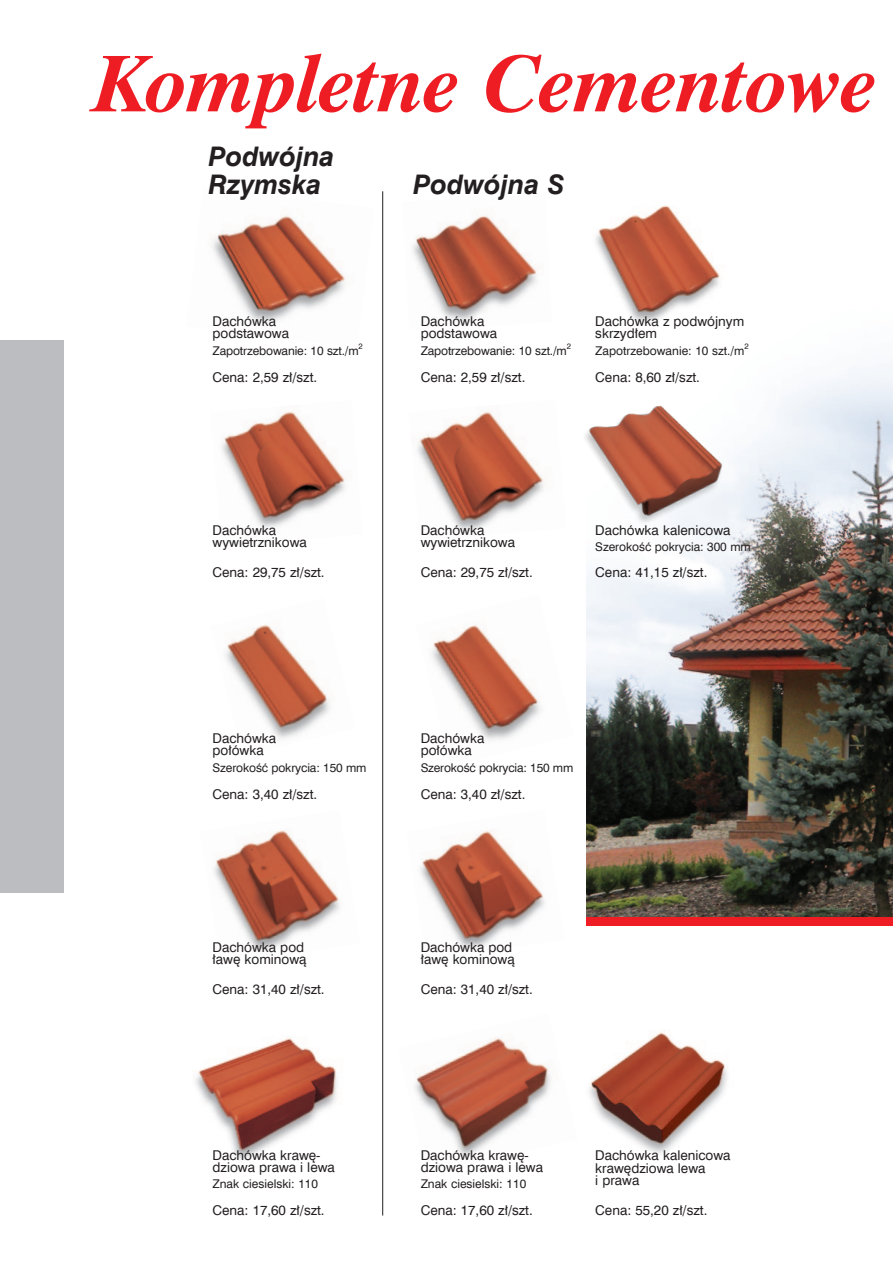
<style>
.page{position:relative;width:893px;height:1263px;background:#fff}
.page>*{position:absolute;margin:0;border:0;box-sizing:border-box;transform-origin:0 0}
.t1{font:italic 700 82.5px "Dutch 801 EU";color:#ee1d23;scale:1.05 1}
.t2{font:italic 700 27px/28.5px "Swis 721 EU";color:#231f20}
.t3{font:13.5px/12px "Swis 721 EU";color:#231f20}
.t4{font:12px "Swis 721 EU";letter-spacing:-.01em;color:#231f20}
.t5{font:7.8px "Swis 721 EU";color:#231f20}
</style>
<div class="page">
<img style="left:432px;top:625px;width:109px;height:115px">
<img style="left:420px;top:831px;width:125px;height:118px">
<img style="left:587px;top:364px;width:306px;height:553px">
<img style="left:596px;top:205px;width:124px;height:117px">
<img style="left:413px;top:216px;width:124px;height:105px">
<img style="left:417px;top:411px;width:127px;height:120px">
<img style="left:585px;top:398px;width:172px;height:175px">
<img style="left:602px;top:1032px;width:126px;height:122px">
<svg style="left:382px;top:983px;width:220px;height:233px"></svg>
<img style="left:398px;top:1013px;width:179px;height:161px">
<img style="left:195px;top:1038px;width:142px;height:122px">
<svg style="left:383px;top:804px;width:1px;height:179px"></svg>
<img style="left:214px;top:830px;width:126px;height:121px">
<svg style="left:383px;top:578px;width:1px;height:206px"></svg>
<img style="left:225px;top:624px;width:105px;height:115px">
<img style="left:222px;top:411px;width:123px;height:117px">
<img style="left:212px;top:215px;width:133px;height:108px">
<div style="left:0;top:340px;width:64px;height:553px;background:#bcbdc0"></div>
<div style="left:587px;top:917px;width:306px;height:9px;background:#ee1d23"></div>
<hr style="left:382px;top:191px;width:1px;height:1024px;background:#231f20">
<h1 class="t1" style="left:94px;top:32px;width:748px">Kompletne Cementowe</h1>
<h2 class="t2" style="left:208px;top:143px;width:128px">Podwójna<br>Rzymska</h2>
<p class="t3" style="left:213px;top:316px;width:78px">Dachówka podstawowa</p>
<p class="t4" style="left:213px;top:343px;width:148px">Zapotrzebowanie: 10 szt./m</p>
<p class="t5" style="left:359px;top:341px;width:6px">2</p>
<p class="t3" style="left:213px;top:372px;width:106px">Cena: 2,59 zł/szt.</p>
<h2 class="t2" style="left:413px;top:172px;width:153px">Podwójna S</h2>
<p class="t3" style="left:421px;top:316px;width:78px">Dachówka podstawowa</p>
<p class="t4" style="left:421px;top:343px;width:148px">Zapotrzebowanie: 10 szt./m</p>
<p class="t5" style="left:567px;top:341px;width:6px">2</p>
<p class="t3" style="left:421px;top:372px;width:106px">Cena: 2,59 zł/szt.</p>
<p class="t3" style="left:595px;top:316px;width:151px">Dachówka z podwójnym skrzydłem</p>
<p class="t4" style="left:595px;top:343px;width:151px">Zapotrzebowanie: 10 szt./m</p>
<p class="t5" style="left:744px;top:341px;width:6px">2</p>
<p class="t3" style="left:595px;top:372px;width:106px">Cena: 8,60 zł/szt.</p>
<p class="t3" style="left:213px;top:524px;width:96px">Dachówka wywietrznikowa</p>
<p class="t3" style="left:213px;top:566px;width:114px">Cena: 29,75 zł/szt.</p>
<p class="t3" style="left:421px;top:524px;width:96px">Dachówka wywietrznikowa</p>
<p class="t3" style="left:421px;top:566px;width:114px">Cena: 29,75 zł/szt.</p>
<p class="t3" style="left:595px;top:524px;width:137px">Dachówka kalenicowa</p>
<p class="t4" style="left:595px;top:540px;width:157px">Szerokość pokrycia: 300 mm</p>
<p class="t3" style="left:595px;top:567px;width:114px">Cena: 41,15 zł/szt.</p>
<p class="t3" style="left:213px;top:733px;width:65px">Dachówka połówka</p>
<p class="t4" style="left:213px;top:760px;width:155px">Szerokość pokrycia: 150 mm</p>
<p class="t3" style="left:213px;top:788px;width:106px">Cena: 3,40 zł/szt.</p>
<p class="t3" style="left:421px;top:733px;width:65px">Dachówka połówka</p>
<p class="t4" style="left:421px;top:760px;width:154px">Szerokość pokrycia: 150 mm</p>
<p class="t3" style="left:421px;top:788px;width:106px">Cena: 3,40 zł/szt.</p>
<p class="t3" style="left:213px;top:941px;width:96px">Dachówka pod ławę kominową</p>
<p class="t3" style="left:213px;top:983px;width:114px">Cena: 31,40 zł/szt.</p>
<p class="t3" style="left:421px;top:941px;width:96px">Dachówka pod ławę kominową</p>
<p class="t3" style="left:421px;top:983px;width:114px">Cena: 31,40 zł/szt.</p>
<p class="t3" style="left:213px;top:1149px;width:124px">Dachówka krawę&shy;dziowa prawa i lewa</p>
<p class="t4" style="left:213px;top:1177px;width:107px">Znak ciesielski: 110</p>
<p class="t3" style="left:213px;top:1205px;width:114px">Cena: 17,60 zł/szt.</p>
<p class="t3" style="left:421px;top:1149px;width:124px">Dachówka krawę&shy;dziowa prawa i lewa</p>
<p class="t4" style="left:421px;top:1177px;width:107px">Znak ciesielski: 110</p>
<p class="t3" style="left:421px;top:1205px;width:114px">Cena: 17,60 zł/szt.</p>
<p class="t3" style="left:595px;top:1149px;width:137px;line-height:12.8px">Dachówka kalenicowa krawędziowa lewa<br>i prawa</p>
<p class="t3" style="left:595px;top:1205px;width:114px">Cena: 55,20 zł/szt.</p>
</div>
